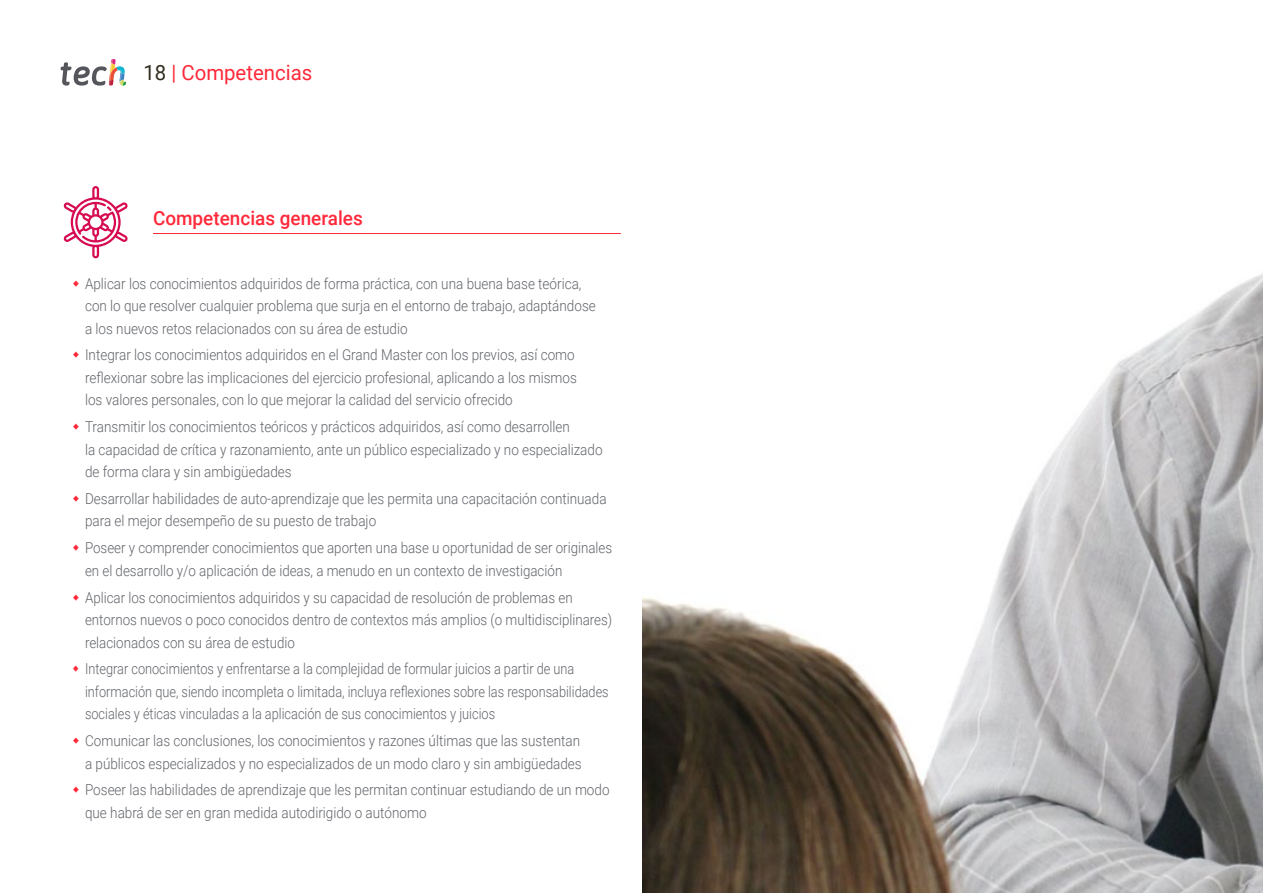
<style>
.page{position:relative;width:1263px;height:893px;background:#fff}
.page>*{position:absolute;margin:0;border:0;box-sizing:border-box;transform-origin:0 0}
.t1{font:21px "Roboto";color:#ff293a}
.t2{font:500 19.5px "Roboto";color:#ff293a}
.t3{font:300 15px/22.5px "Roboto";color:#61646a;scale:.9 1}
.t4{font:300 15px/22.5px "Roboto";color:#61646a;scale:.89 1}
.t5{font:300 15px/22.5px "Roboto";color:#61646a;scale:.85 1}
.s1{color:#312e20}
</style>
<div class="page">
<hr style="left:153px;top:233px;width:468px;height:1px;background:#ff293a">
<svg style="left:63px;top:186px;width:65px;height:72px"></svg>
<img style="left:642px;top:273px;width:621px;height:620px">
<svg style="left:61px;top:59px;width:65px;height:27px"></svg>
<h1 class="t1" style="left:144px;top:57px;width:170px"><span class="s1">18</span> | Competencias</h1>
<h2 class="t2" style="left:153px;top:205px;width:211px">Competencias generales</h2>
<p class="t3" style="left:85px;top:272px;width:569px">Aplicar los conocimientos adquiridos de forma práctica, con una buena base teórica, con lo que resolver cualquier problema que surja en el entorno de trabajo, adaptándose a los nuevos retos relacionados con su área de estudio</p>
<p class="t3" style="left:85px;top:343px;width:548px">Integrar los conocimientos adquiridos en el Grand Master con los previos, así como reflexionar sobre las implicaciones del ejercicio profesional, aplicando a los mismos los valores personales, con lo que mejorar la calidad del servicio ofrecido</p>
<p class="t3" style="left:85px;top:415px;width:576px">Transmitir los conocimientos teóricos y prácticos adquiridos, así como desarrollen<br>la capacidad de crítica y razonamiento, ante un público especializado y no especializado de forma clara y sin ambigüedades</p>
<p class="t3" style="left:85px;top:487px;width:581px">Desarrollar habilidades de auto-aprendizaje que les permita una capacitación continuada para el mejor desempeño de su puesto de trabajo</p>
<p class="t4" style="left:85px;top:536px;width:594px">Poseer y comprender conocimientos que aporten una base u oportunidad de ser originales en el desarrollo y/o aplicación de ideas, a menudo en un contexto de investigación</p>
<p class="t4" style="left:85px;top:585px;width:594px">Aplicar los conocimientos adquiridos y su capacidad de resolución de problemas en entornos nuevos o poco conocidos dentro de contextos más amplios (o multidisciplinares) relacionados con su área de estudio</p>
<p class="t5" style="left:85px;top:657px;width:618px">Integrar conocimientos y enfrentarse a la complejidad de formular juicios a partir de una información que, siendo incompleta o limitada, incluya reflexiones sobre las responsabilidades sociales y éticas vinculadas a la aplicación de sus conocimientos y juicios</p>
<p class="t3" style="left:85px;top:729px;width:553px">Comunicar las conclusiones, los conocimientos y razones últimas que las sustentan a públicos especializados y no especializados de un modo claro y sin ambigüedades</p>
<p class="t3" style="left:85px;top:778px;width:584px">Poseer las habilidades de aprendizaje que les permitan continuar estudiando de un modo que habrá de ser en gran medida autodirigido o autónomo</p>
</div>
